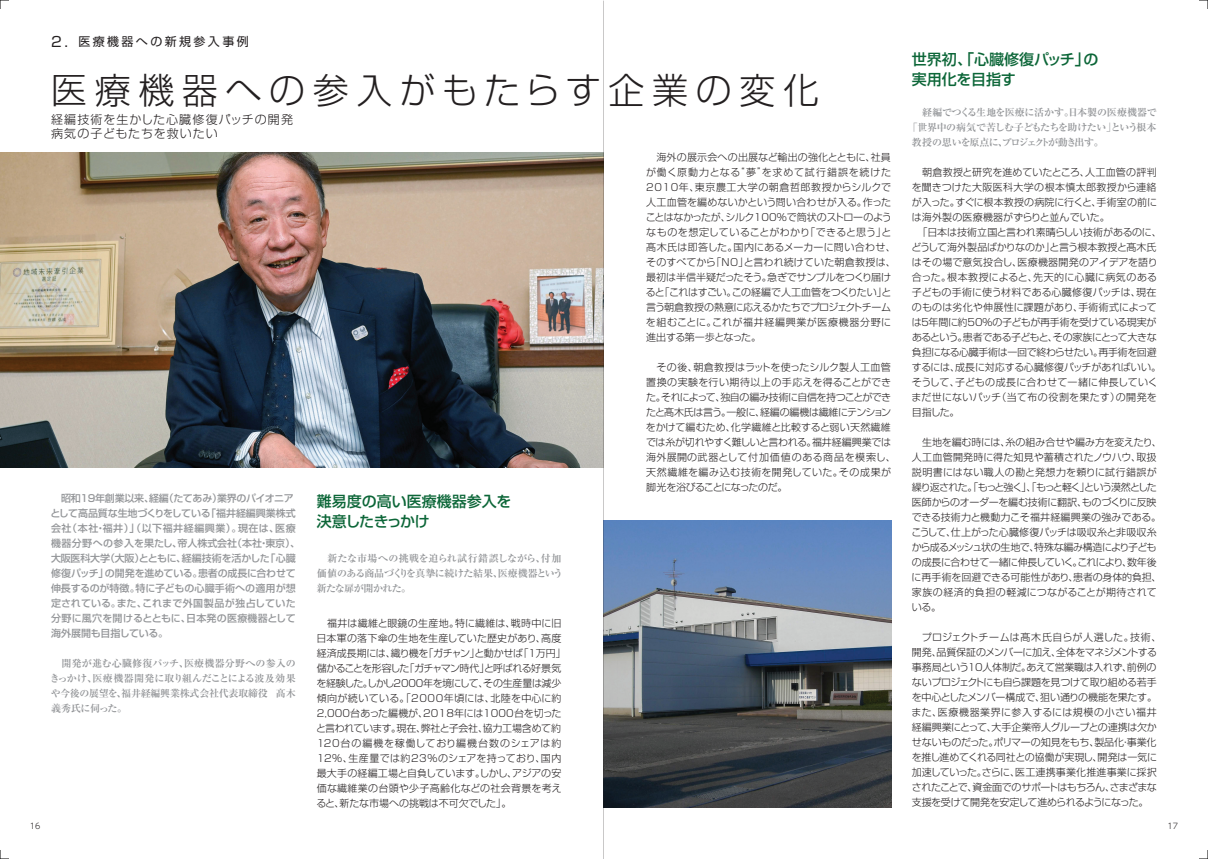
<style>
.page{position:relative;width:1208px;height:859px;background:#fff}
.page>*{position:absolute;margin:0;border:0;box-sizing:border-box;transform-origin:0 0}
.t1{font:300 36px "Shin Go Pro";letter-spacing:.21em;color:#231f20}
.t2{font:500 15px/20px "Shin Go Pro";color:#0c6638}
.t3{font:300 12px/14px "Shin Go Pro";letter-spacing:.08em;color:#231f20}
.t4{font:12px "Shin Go Pro";letter-spacing:.2em;color:#231f20}
.t5{font:300 10px/15px "Shin Go Pro";letter-spacing:-.01em;color:#231f20}
.t6{font:300 10px/15px "Shin Go Pro";letter-spacing:-.03em;color:#231f20}
.t7{font:500 10px/15px "Shin Go Pro";letter-spacing:-.01em;color:#939598}
.t8{font:700 10px/15px "Ryumin Pro";letter-spacing:-.035em;color:#939598;text-align:justify}
.t9{font:700 10px "Ryumin Pro";letter-spacing:-.065em;color:#939598}
.t10{font:700 10px "Ryumin Pro";letter-spacing:-.015em;color:#939598}
.t11{font:700 10px "Ryumin Pro";letter-spacing:-.105em;color:#939598}
.t12{font:300 8px "UD Shin Go Pro";color:#231f20}
.s1{font-size:14px}
</style>
<div class="page">
<img style="left:0;top:152px;width:603px;height:316px">
<img style="left:604px;top:520px;width:287px;height:287px">
<svg style="left:0;top:850px;width:9px;height:9px"></svg>
<svg style="left:0;top:0;width:9px;height:9px"></svg>
<svg style="left:1199px;top:0;width:9px;height:9px"></svg>
<svg style="left:1199px;top:850px;width:9px;height:9px"></svg>
<hr style="left:603px;top:1px;width:1px;height:858px;background:#231f20">
<p class="t4" style="left:51px;top:32px;width:199px"><span class="s1">2.</span> 医療機器への新規参入事例</p>
<h1 class="t1" style="left:51px;top:60px;width:769px">医療機器への参入がもたらす企業の変化</h1>
<p class="t3" style="left:51px;top:111px;width:244px">経編技術を生かした心臓修復パッチの開発病気の子どもたちを救いたい</p>
<p class="t7" style="left:50px;top:490px;width:251px;text-indent:11px">昭和19年創業以来、経編（たてあみ）業界のパイオニアとして高品質な生地づくりをしている「福井経編興業株式会社（本社・福井）」（以下福井経編興業）。現在は、医療機器分野への参入を果たし、帝人株式会社（本社・東京）、大阪医科大学（大阪）とともに、経編技術を活かした「心臓修復パッチ」の開発を進めている。患者の成長に合わせて伸長するのが特徴。特に子どもの心臓手術への適用が想定されている。また、これまで外国製品が独占していた分野に風穴を開けるとともに、日本発の医療機器として海外展開も目指している。</p>
<p class="t8" style="left:50px;top:655px;width:248px;text-indent:12px">開発が進む心臓修復パッチ、医療機器分野への参入のきっかけ、医療機器開発に取り組んだことによる波及効果や今後の展望を、福井経編興業株式会社代表取締役 髙木義秀氏に伺った。</p>
<h2 class="t2" style="left:317px;top:489px;width:196px">難易度の高い医療機器参入を決意したきっかけ</h2>
<p class="t8" style="left:317px;top:550px;width:248px;text-align:left;text-indent:11px">新たな市場への挑戦を迫られ試行錯誤しながら、付加価値のある商品づくりを真摯に続けた結果、医療機器という新たな扉が開かれた。</p>
<p class="t5" style="left:316px;top:615px;width:251px;text-indent:11px">福井は繊維と眼鏡の生産地。特に繊維は、戦時中に旧日本軍の落下傘の生地を生産していた歴史があり、高度経済成長期には、織り機を「ガチャン」と動かせば「１万円」儲かることを形容した「ガチャマン時代」と呼ばれる好景気を経験した。しかし2000年を境にして、その生産量は減少傾向が続いている。「2000年頃には、北陸を中心に約<br>2,000台あった編機が、2018年には1000台を切ったと言われています。現在、弊社と子会社、協力工場含めて約<br>120台の編機を稼働しており編機台数のシェアは約<br>12％、生産量では約23％のシェアを持っており、国内最大手の経編工場と自負しています。しかし、アジアの安価な繊維業の台頭や少子高齢化などの社会背景を考えると、新たな市場への挑戦は不可欠でした」。</p>
<p class="t5" style="left:645px;top:148px;width:252px">　海外の展示会への出展など輸出の強化とともに、社員が働く原動力となる“夢”を求めて試行錯誤を続けた<br>2010年、東京農工大学の朝倉哲郎教授からシルクで人工血管を編めないかという問い合わせが入る。作ったことはなかったが、シルク100％で筒状のストローのようなものを想定していることがわかり「できると思う」と髙木氏は即答した。国内にあるメーカーに問い合わせ、そのすべてから「NO」と言われ続けていた朝倉教授は、最初は半信半疑だったそう。急ぎでサンプルをつくり届けると「これはすごい。この経編で人工血管をつくりたい」と言う朝倉教授の熱意に応えるかたちでプロジェクトチームを組むことに。これが福井経編興業が医療機器分野に進出する第一歩となった。</p>
<p class="t5" style="left:646px;top:358px;width:251px;text-indent:11px">その後、朝倉教授はラットを使ったシルク製人工血管置換の実験を行い期待以上の手応えを得ることができた。それによって、独自の編み技術に自信を持つことができたと髙木氏は言う。一般に、経編の編機は繊維にテンションをかけて編むため、化学繊維と比較すると弱い天然繊維では糸が切れやすく難しいと言われる。福井経編興業では海外展開の武器として付加価値のある商品を模索し、天然繊維を編み込む技術を開発していた。その成果が脚光を浴びることになったのだ。</p>
<h2 class="t2" style="left:912px;top:48px;width:188px">世界初、「心臓修復パッチ」の実用化を目指す</h2>
<p class="t10" style="left:922px;top:104px;width:236px">経編でつくる生地を医療に活かす。日本製の医療機器で</p>
<p class="t9" style="left:907px;top:119px;width:250px">「世界中の病気で苦しむ子どもたちを助けたい」という根本</p>
<p class="t11" style="left:912px;top:134px;width:193px">教授の思いを原点に、プロジェクトが動き出す。</p>
<p class="t5" style="left:911px;top:163px;width:252px">　朝倉教授と研究を進めていたところ、人工血管の評判を聞きつけた大阪医科大学の根本慎太郎教授から連絡が入った。すぐに根本教授の病院に行くと、手術室の前には海外製の医療機器がずらりと並んでいた。<br>　「日本は技術立国と言われ素晴らしい技術があるのに、どうして海外製品ばかりなのか」と言う根本教授と髙木氏はその場で意気投合し、医療機器開発のアイデアを語り合った。根本教授によると、先天的に心臓に病気のある子どもの手術に使う材料である心臓修復パッチは、現在のものは劣化や伸展性に課題があり、手術術式によっては５年間に約50％の子どもが再手術を受けている現実があるという。患者である子どもと、その家族にとって大きな負担になる心臓手術は一回で終わらせたい。再手術を回避するには、成長に対応する心臓修復パッチがあればいい。そうして、子どもの成長に合わせて一緒に伸長していくまだ世にないパッチ（当て布の役割を果たす）の開発を目指した。</p>
<p class="t5" style="left:911px;top:433px;width:252px;text-indent:11px">生地を編む時には、糸の組み合せや編み方を変えたり、人工血管開発時に得た知見や蓄積されたノウハウ、取扱説明書にはない職人の勘と発想力を頼りに試行錯誤が繰り返された。「もっと強く」、「もっと軽く」という漠然とした医師からのオーダーを編む技術に翻訳、ものづくりに反映できる技術力と機動力こそ福井経編興業の強みである。こうして、仕上がった心臓修復パッチは吸収糸と非吸収糸から成るメッシュ状の生地で、特殊な編み構造により子どもの成長に合わせて一緒に伸長していく。これにより、数年後に再手術を回避できる可能性があり、患者の身体的負担、家族の経済的負担の軽減につながることが期待されている。</p>
<p class="t6" style="left:911px;top:628px;width:251px;text-indent:10px">プロジェクトチームは髙木氏自らが人選した。技術、開発、品質保証のメンバーに加え、全体をマネジメントする事務局という10人体制だ。あえて営業職は入れず、前例のないプロジェクトにも自ら課題を見つけて取り組める若手を中心としたメンバー構成で、狙い通りの機能を果たす。また、医療機器業界に参入するには規模の小さい福井経編興業にとって、大手企業帝人グループとの連携は欠かせないものだった。ポリマーの知見をもち、製品化・事業化を推し進めてくれる同社との協働が実現し、開発は一気に加速していった。さらに、医工連携事業化推進事業に採択されたことで、資金面でのサポートはもちろん、さまざまな支援を受けて開発を安定して進められるようになった。</p>
<p class="t12" style="left:30px;top:820px;width:12px">16</p>
<p class="t12" style="left:1167px;top:820px;width:12px">17</p>
</div>
